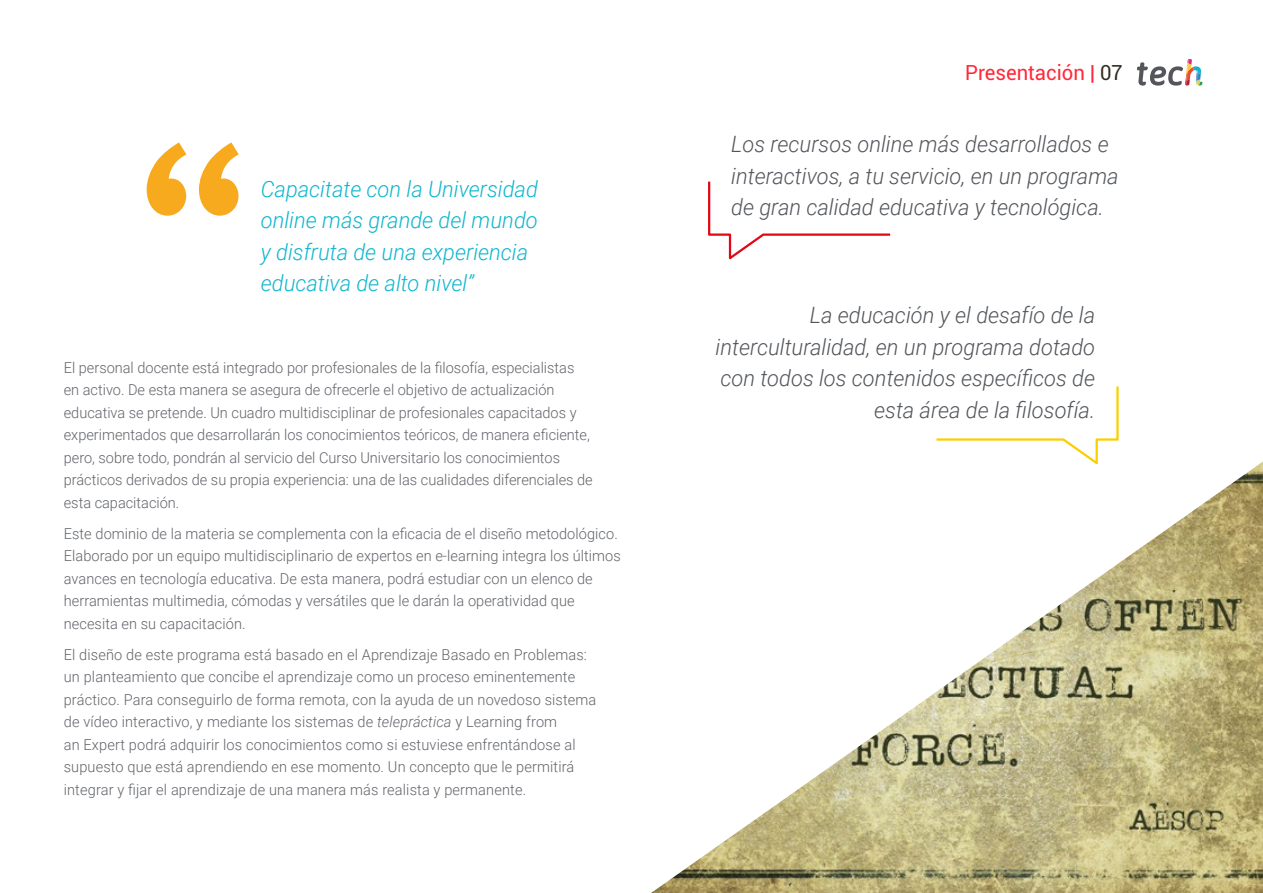
<style>
.page{position:relative;width:1263px;height:893px;background:#fff}
.page>*{position:absolute;margin:0;border:0;box-sizing:border-box;transform-origin:0 0}
.t1{font:italic 300 22.5px/31.5px "Roboto";color:#52555b}
.t2{font:italic 300 22.5px/31.5px "Roboto";color:#0fb6cf}
.t3{font:21px "Roboto";color:#ff293a}
.t4{font:300 15px/22.5px "Roboto";letter-spacing:.005em;color:#61646a}
.s1{font-style:italic}
.s2{color:#312e20}
</style>
<div class="page">
<svg style="left:147px;top:142px;width:92px;height:74px"></svg>
<img style="left:651px;top:461px;width:612px;height:432px">
<svg style="left:708px;top:181px;width:183px;height:79px"></svg>
<svg style="left:1137px;top:59px;width:65px;height:27px"></svg>
<svg style="left:934px;top:386px;width:186px;height:81px"></svg>
<h1 class="t2" style="left:261px;top:172px;width:279px">Capacitate con la Universidad online más grande del mundo y disfruta de una experiencia educativa de alto nivel”</h1>
<p class="t4" style="left:64px;top:356px;width:530px">El personal docente está integrado por profesionales de la filosofía, especialistas en activo. De esta manera se asegura de ofrecerle el objetivo de actualización educativa se pretende. Un cuadro multidisciplinar de profesionales capacitados y experimentados que desarrollarán los conocimientos teóricos, de manera eficiente, pero, sobre todo, pondrán al servicio del Curso Universitario los conocimientos prácticos derivados de su propia experiencia: una de las cualidades diferenciales de esta capacitación.</p>
<p class="t4" style="left:64px;top:522px;width:558px">Este dominio de la materia se complementa con la eficacia de el diseño metodológico.<br>Elaborado por un equipo multidisciplinario de expertos en e-learning integra los últimos avances en tecnología educativa. De esta manera, podrá estudiar con un elenco de herramientas multimedia, cómodas y versátiles que le darán la operatividad que necesita en su capacitación.</p>
<p class="t4" style="left:64px;top:643px;width:534px">El diseño de este programa está basado en el Aprendizaje Basado en Problemas: un planteamiento que concibe el aprendizaje como un proceso eminentemente práctico. Para conseguirlo de forma remota, con la ayuda de un novedoso sistema de vídeo interactivo, y mediante los sistemas de <span class="s1">telepráctica</span> y Learning from<br>an Expert podrá adquirir los conocimientos como si estuviese enfrentándose al supuesto que está aprendiendo en ese momento. Un concepto que le permitirá integrar y fijar el aprendizaje de una manera más realista y permanente.</p>
<h2 class="t3" style="left:965px;top:57px;width:159px">Presentación | <span class="s2">07</span></h2>
<h1 class="t1" style="left:731px;top:128px;width:389px">Los recursos online más desarrollados e interactivos, a tu servicio, en un programa de gran calidad educativa y tecnológica.</h1>
<h1 class="t1" style="left:715px;top:299px;width:381px;text-align:right">La educación y el desafío de la interculturalidad, en un programa dotado con todos los contenidos específicos de esta área de la filosofía.</h1>
</div>
